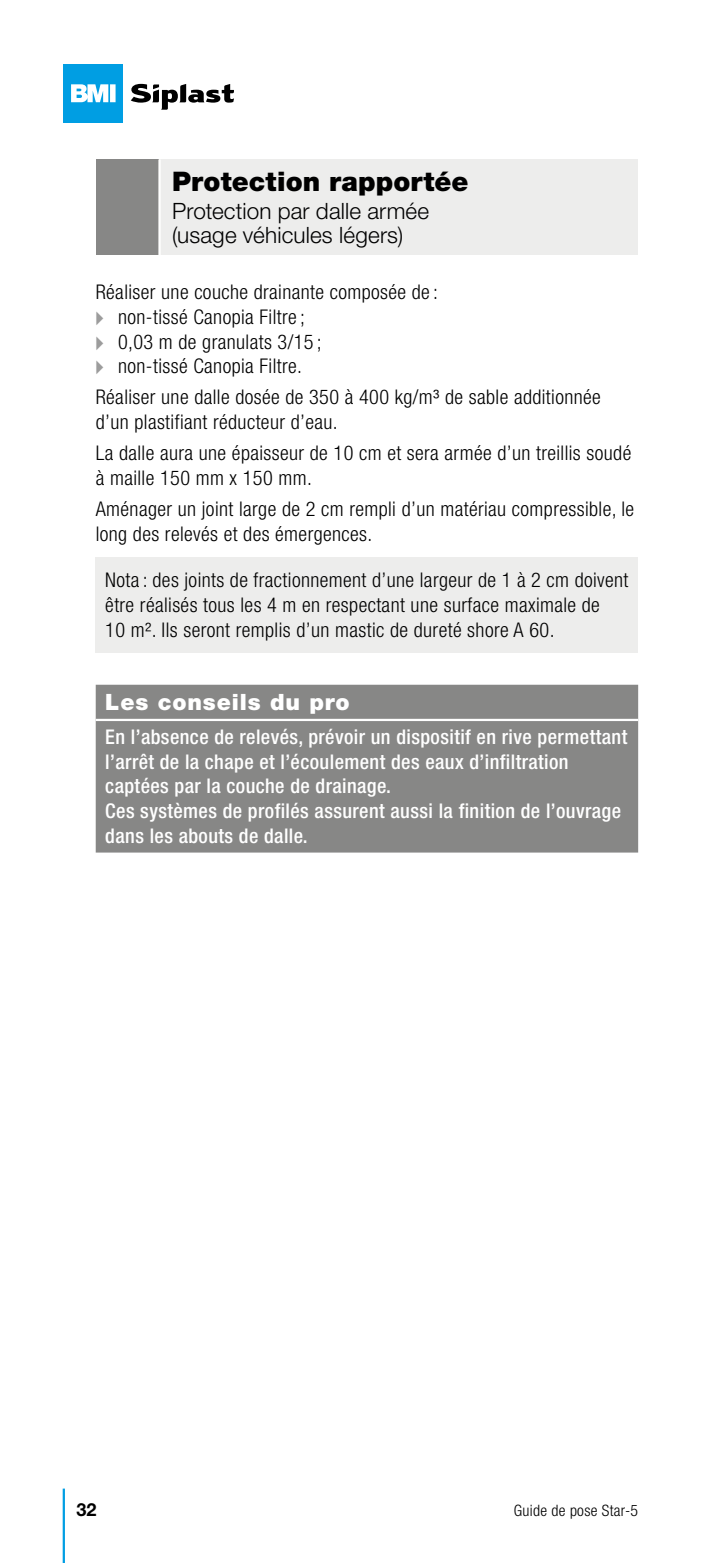
<style>
.page{position:relative;width:702px;height:1563px;background:#fff}
.page>*{position:absolute;margin:0;border:0;box-sizing:border-box;transform-origin:0 0}
.titre_fiche_1{font:900 27px "Helvetica Neue LT Std";letter-spacing:.005em;color:#000}
.sous_titre_fiche_1{font:300 22.5px/24.8px "Helvetica Neue LT Std";letter-spacing:.005em;color:#000}
.titre{font:900 22.5px "Helvetica Neue LT Std";letter-spacing:.04em;color:#fff}
.texte{font:300 condensed 20.25px/24.8px "Helvetica Neue LT Std";letter-spacing:.02em;color:#000}
.texte-2{font:500 condensed 20.25px/24.8px "Helvetica Neue LT Std";letter-spacing:.02em;color:#fff}
.t1{font:700 18px "Helvetica Neue LT Std";color:#000}
.t2{font:300 condensed 15.75px "Helvetica Neue LT Std";letter-spacing:.02em;color:#000}
</style>
<div class="page">
<hr style="left:63px;top:1488px;width:2px;height:75px;background:#009ee3">
<svg style="left:131px;top:84px;width:103px;height:26px"></svg>
<div style="left:64px;top:64px;width:59px;height:59px;background:#009ee3"></div>
<svg style="left:71px;top:84px;width:44px;height:18px"></svg>
<div style="left:96px;top:159px;width:63px;height:96px;background:#878786"></div>
<div style="left:159px;top:159px;width:479px;height:96px;background:#ededec"></div>
<hr style="left:158px;top:159px;width:3px;height:96px;background:#fff">
<div style="left:96px;top:557px;width:542px;height:96px;background:#ededec"></div>
<div style="left:96px;top:685px;width:542px;height:167px;background:#878786"></div>
<hr style="left:96px;top:719px;width:542px;height:2px;background:#fff">
<p class="titre_fiche_1" style="left:172px;top:165px;width:298px">Protection rapportée</p>
<p class="sous_titre_fiche_1" style="left:172px;top:198px;width:258px">Protection par dalle armée (usage véhicules légers)</p>
<p class="texte" style="left:96px;top:279px;width:344px">Réaliser une couche drainante composée de :</p>
<p class="texte" style="left:118px;top:304px;width:188px">non‑tissé Canopia Filtre ;</p>
<p class="texte" style="left:118px;top:329px;width:205px">0,03 m de granulats 3/15 ;</p>
<p class="texte" style="left:118px;top:354px;width:185px">non‑tissé Canopia Filtre.</p>
<p class="texte" style="left:96px;top:385px;width:506px">Réaliser une dalle dosée de 350 à 400 kg/m³ de sable additionnée d’un plastifiant réducteur d’eau.</p>
<p class="texte" style="left:96px;top:441px;width:537px">La dalle aura une épaisseur de 10 cm et sera armée d’un treillis soudé à maille 150 mm x 150 mm.</p>
<p class="texte" style="left:96px;top:496px;width:540px">Aménager un joint large de 2 cm rempli d’un matériau compressible, le long des relevés et des émergences.</p>
<p class="texte" style="left:105px;top:568px;width:524px">Nota : des joints de fractionnement d’une largeur de 1 à 2 cm doivent être réalisés tous les 4 m en respectant une surface maximale de<br>10 m². Ils seront remplis d’un mastic de dureté shore A 60.</p>
<p class="titre" style="left:105px;top:689px;width:246px">Les conseils du pro</p>
<p class="texte-2" style="left:105px;top:724px;width:523px">En l’absence de relevés, prévoir un dispositif en rive permettant l’arrêt de la chape et l’écoulement des eaux d’infiltration captées par la couche de drainage.</p>
<p class="texte-2" style="left:105px;top:798px;width:517px">Ces systèmes de profilés assurent aussi la finition de l’ouvrage dans les abouts de dalle.</p>
<p class="t1" style="left:77px;top:1498px;width:22px">32</p>
<p class="t2" style="left:514px;top:1501px;width:126px">Guide de pose Star-5</p>
</div>
